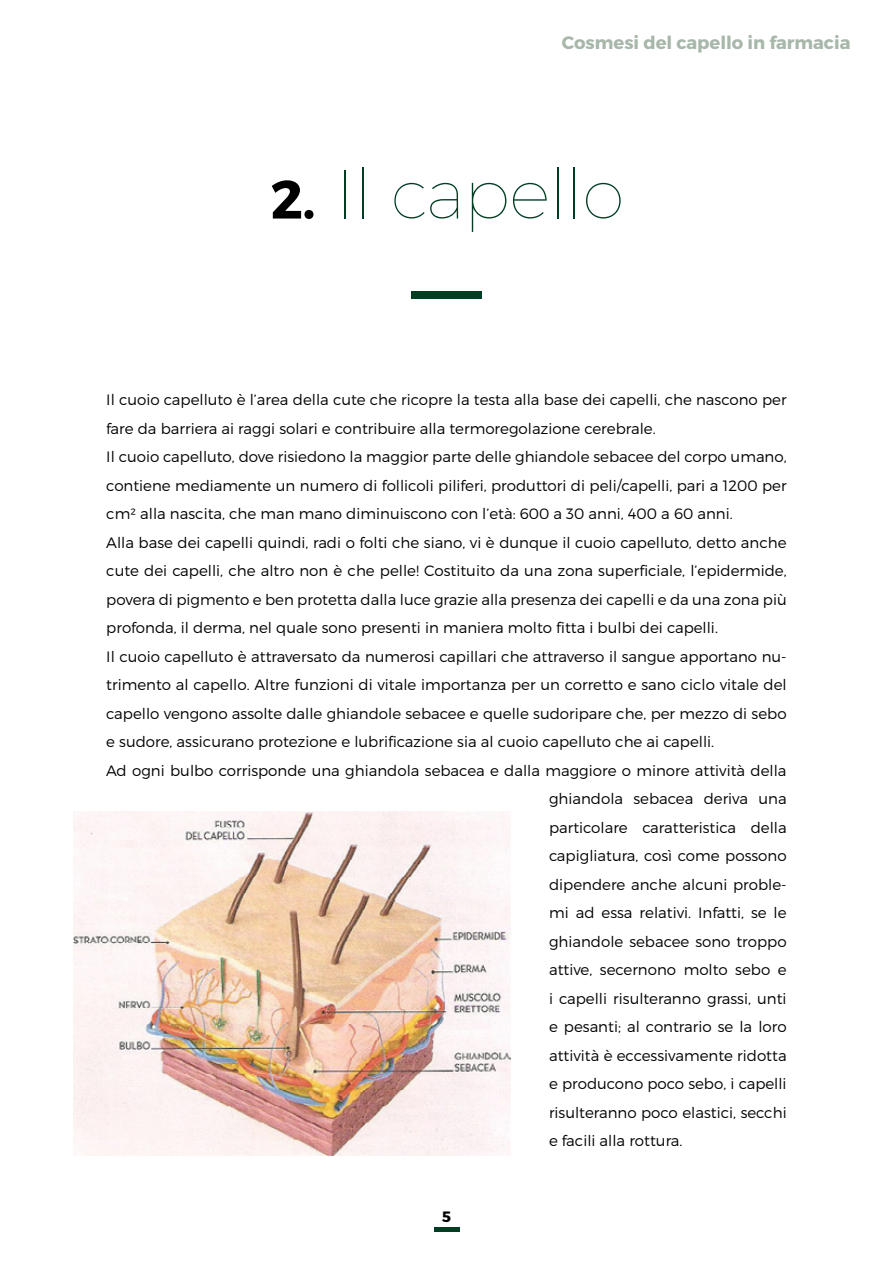
<style>
.page{position:relative;width:893px;height:1263px;background:#fff}
.page>*{position:absolute;margin:0;border:0;box-sizing:border-box;transform-origin:0 0}
.t1{font:100 69px "Montserrat";letter-spacing:-.01em;color:#003e23}
.t2{font:700 18px "Montserrat";color:#a7b7a9}
.t3{font:300 15px "Montserrat";color:#000}
.t4{font:700 15px "Montserrat";color:#000}
.s1{font-weight:700;font-size:54px;color:#000}
</style>
<div class="page">
<div style="left:434px;top:1227px;width:25px;height:5px;background:#003e23"></div>
<img style="left:74px;top:812px;width:437px;height:344px">
<div style="left:411px;top:291px;width:70px;height:8px;background:#003e23"></div>
<p class="t2" style="left:562px;top:32px;width:290px">Cosmesi del capello in farmacia</p>
<h1 class="t1" style="left:271px;top:152px;width:355px"><span class="s1">2.</span> Il capello</h1>
<p class="t3" style="left:106px;top:391px;width:682px">Il cuoio capelluto è l’area della cute che ricopre la testa alla base dei capelli, che nascono per</p>
<p class="t3" style="left:106px;top:419px;width:551px">fare da barriera ai raggi solari e contribuire alla termoregolazione cerebrale.</p>
<p class="t3" style="left:106px;top:448px;width:682px">Il cuoio capelluto, dove risiedono la maggior parte delle ghiandole sebacee del corpo umano,</p>
<p class="t3" style="left:106px;top:476px;width:682px">contiene mediamente un numero di follicoli piliferi, produttori di peli/capelli, pari a 1200 per</p>
<p class="t3" style="left:106px;top:505px;width:628px">cm² alla nascita, che man mano diminuiscono con l’età: 600 a 30 anni, 400 a 60 anni.</p>
<p class="t3" style="left:106px;top:533px;width:682px">Alla base dei capelli quindi, radi o folti che siano, vi è dunque il cuoio capelluto, detto anche</p>
<p class="t3" style="left:106px;top:562px;width:682px">cute dei capelli, che altro non è che pelle! Costituito da una zona superficiale, l’epidermide,</p>
<p class="t3" style="left:106px;top:590px;width:682px">povera di pigmento e ben protetta dalla luce grazie alla presenza dei capelli e da una zona più</p>
<p class="t3" style="left:106px;top:619px;width:613px">profonda, il derma, nel quale sono presenti in maniera molto fitta i bulbi dei capelli.</p>
<p class="t3" style="left:106px;top:647px;width:682px">Il cuoio capelluto è attraversato da numerosi capillari che attraverso il sangue apportano nu-</p>
<p class="t3" style="left:106px;top:676px;width:682px">trimento al capello. Altre funzioni di vitale importanza per un corretto e sano ciclo vitale del</p>
<p class="t3" style="left:106px;top:704px;width:682px">capello vengono assolte dalle ghiandole sebacee e quelle sudoripare che, per mezzo di sebo</p>
<p class="t3" style="left:106px;top:733px;width:609px">e sudore, assicurano protezione e lubrificazione sia al cuoio capelluto che ai capelli.</p>
<p class="t3" style="left:106px;top:761px;width:682px">Ad ogni bulbo corrisponde una ghiandola sebacea e dalla maggiore o minore attività della</p>
<p class="t3" style="left:549px;top:790px;width:239px">ghiandola sebacea deriva una</p>
<p class="t3" style="left:549px;top:818px;width:239px">particolare caratteristica della</p>
<p class="t3" style="left:549px;top:847px;width:239px">capigliatura, così come possono</p>
<p class="t3" style="left:549px;top:875px;width:239px">dipendere anche alcuni proble-</p>
<p class="t3" style="left:549px;top:904px;width:239px">mi ad essa relativi. Infatti, se le</p>
<p class="t3" style="left:549px;top:932px;width:239px">ghiandole sebacee sono troppo</p>
<p class="t3" style="left:549px;top:961px;width:239px">attive, secernono molto sebo e</p>
<p class="t3" style="left:549px;top:989px;width:239px">i capelli risulteranno grassi, unti</p>
<p class="t3" style="left:549px;top:1018px;width:239px">e pesanti; al contrario se la loro</p>
<p class="t3" style="left:549px;top:1046px;width:239px">attività è eccessivamente ridotta</p>
<p class="t3" style="left:549px;top:1075px;width:239px">e producono poco sebo, i capelli</p>
<p class="t3" style="left:549px;top:1103px;width:239px">risulteranno poco elastici, secchi</p>
<p class="t3" style="left:549px;top:1132px;width:135px">e facili alla rottura.</p>
<p class="t4" style="left:442px;top:1207px;width:10px">5</p>
</div>
